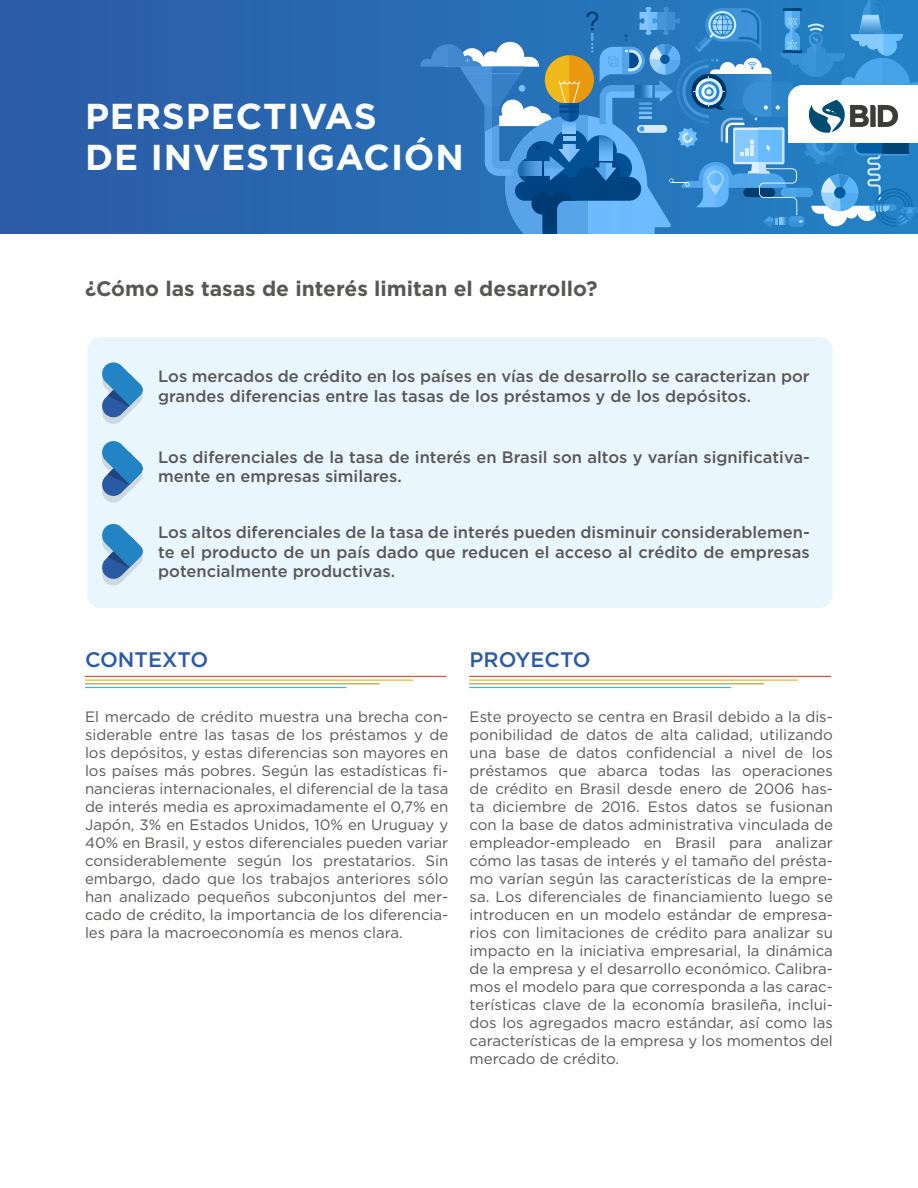
<style>
.page{position:relative;width:918px;height:1188px;background:#fff}
.page>*{position:absolute;margin:0;border:0;box-sizing:border-box;transform-origin:0 0}
.t1{font:700 36px/40.5px "Gotham";letter-spacing:.025em;color:#fff}
.t2{font:700 21px "Gotham";color:#575756}
.t3{font:500 21px "Gotham";color:#2b5aa6}
.t4{font:500 16.5px/19.5px "Gotham";color:#575756}
.t5{font:15px/18px "Gotham";color:#575756;text-align:justify}
</style>
<div class="page">
<div style="left:0;top:0;width:918px;height:234px;background:#2a63ac"></div>
<svg style="left:420px;top:0;width:498px;height:234px"></svg>
<div style="left:87px;top:337px;width:746px;height:271px;background:#eaf6fe;border-radius:13px"></div>
<svg style="left:102px;top:362px;width:41px;height:62px"></svg>
<svg style="left:102px;top:441px;width:41px;height:62px"></svg>
<svg style="left:102px;top:524px;width:41px;height:61px"></svg>
<hr style="left:85px;top:676px;width:361px;height:1px;background:#e74527">
<hr style="left:85px;top:680px;width:328px;height:1px;background:#eeaa1e">
<hr style="left:85px;top:683px;width:294px;height:1px;background:#a0a335">
<hr style="left:85px;top:687px;width:261px;height:1px;background:#26bced">
<hr style="left:470px;top:676px;width:361px;height:1px;background:#e74527">
<hr style="left:470px;top:680px;width:327px;height:1px;background:#eeaa1e">
<hr style="left:470px;top:683px;width:294px;height:1px;background:#a0a335">
<hr style="left:470px;top:687px;width:261px;height:1px;background:#26bced">
<h1 class="t1" style="left:85px;top:96px;width:380px">PERSPECTIVAS<br>DE INVESTIGACIÓN</h1>
<h2 class="t2" style="left:85px;top:275px;width:514px">¿Cómo las tasas de interés limitan el desarrollo?</h2>
<p class="t4" style="left:158px;top:366px;width:653px">Los mercados de crédito en los países en vías de desarrollo se caracterizan por grandes diferencias entre las tasas de los préstamos y de los depósitos.</p>
<p class="t4" style="left:158px;top:447px;width:653px">Los diferenciales de la tasa de interés en Brasil son altos y varían significativa&shy;mente en empresas similares.</p>
<p class="t4" style="left:158px;top:522px;width:653px;text-align:justify">Los altos diferenciales de la tasa de interés pueden disminuir considerablemen&shy;te el producto de un país dado que reducen el acceso al crédito de empresas potencialmente productivas.</p>
<h2 class="t3" style="left:85px;top:646px;width:125px">CONTEXTO</h2>
<p class="t5" style="left:85px;top:707px;width:365px">El mercado de crédito muestra una brecha con&shy;siderable entre las tasas de los préstamos y de los depósitos, y estas diferencias son mayores en los países más pobres. Según las estadísticas fi&shy;nancieras internacionales, el diferencial de la tasa de interés media es aproximadamente el 0,7% en Japón, 3% en Estados Unidos, 10% en Uruguay y 40% en Brasil, y estos diferenciales pueden variar considerablemente según los prestatarios. Sin embargo, dado que los trabajos anteriores sólo han analizado pequeños subconjuntos del mer&shy;cado de crédito, la importancia de los diferencia&shy;les para la macroeconomía es menos clara.</p>
<h2 class="t3" style="left:470px;top:646px;width:123px">PROYECTO</h2>
<p class="t5" style="left:470px;top:707px;width:365px">Este proyecto se centra en Brasil debido a la dis&shy;ponibilidad de datos de alta calidad, utilizando una base de datos confidencial a nivel de los préstamos que abarca todas las operaciones de crédito en Brasil desde enero de 2006 has&shy;ta diciembre de 2016. Estos datos se fusionan con la base de datos administrativa vinculada de empleador-empleado en Brasil para analizar cómo las tasas de interés y el tamaño del présta&shy;mo varían según las características de la empre&shy;sa. Los diferenciales de financiamiento luego se introducen en un modelo estándar de empresa&shy;rios con limitaciones de crédito para analizar su impacto en la iniciativa empresarial, la dinámica de la empresa y el desarrollo económico. Calibra&shy;mos el modelo para que corresponda a las carac&shy;terísticas clave de la economía brasileña, inclui&shy;dos los agregados macro estándar, así como las características de la empresa y los momentos del mercado de crédito.</p>
</div>
